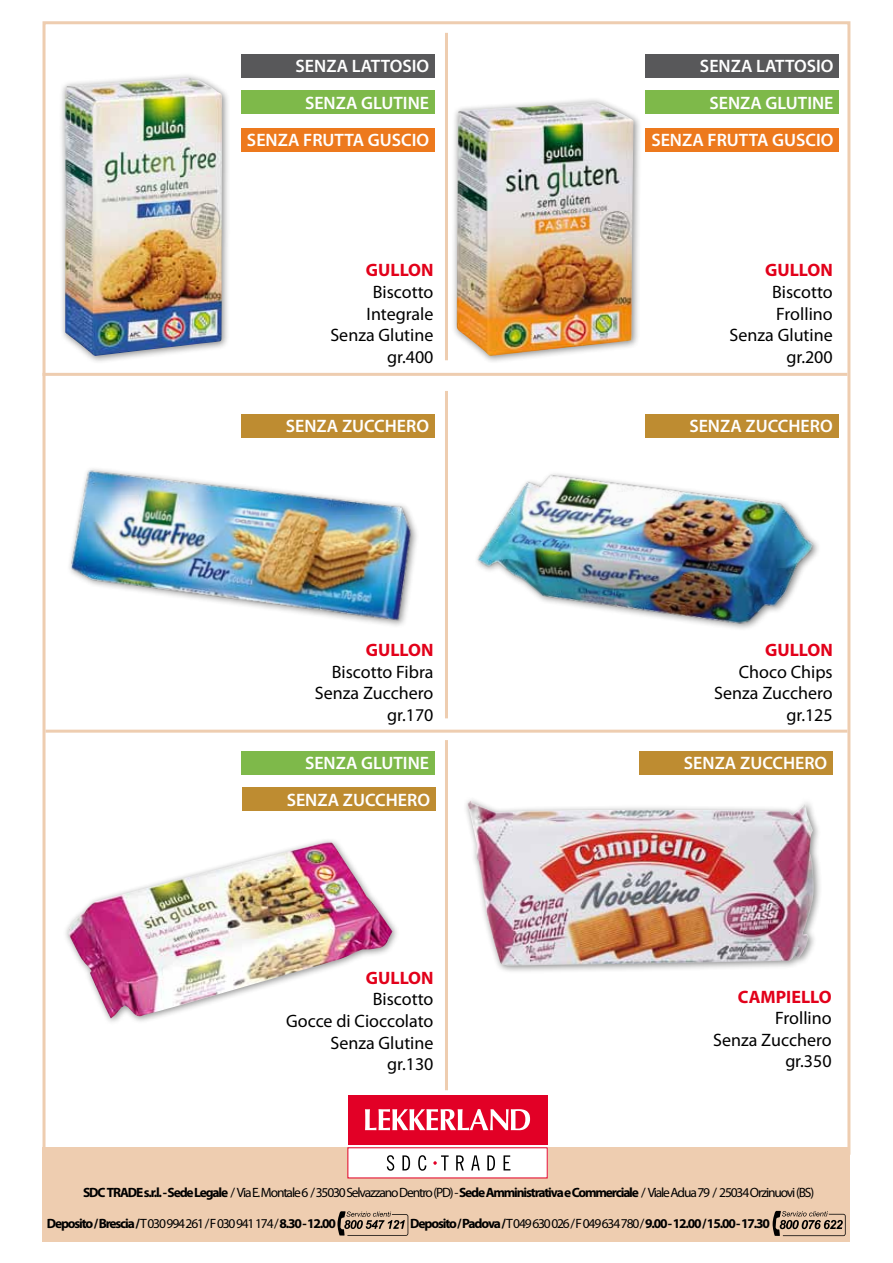
<style>
.page{position:relative;width:893px;height:1263px;background:#fff}
.page>*{position:absolute;margin:0;border:0;box-sizing:border-box;transform-origin:0 0}
.t1{font:18px/21.6px "Myriad Pro";color:#000;text-align:right}
.t2{font:600 18px/37.2px "Myriad Pro";color:#fff;text-align:right}
.t3{font:700 18px "Myriad Pro";color:#e2001a}
.t4{font:13.5px "Myriad Pro";letter-spacing:-.085em;color:#000}
.t5{font:700 13.5px "Myriad Pro";letter-spacing:-.085em;color:#000}
.s1{font-weight:700}
.s2{font-weight:400}
</style>
<div class="page">
<div style="left:43px;top:1147px;width:807px;height:95px;background:#eecdb0"></div>
<hr style="left:43px;top:373px;width:804px;height:3px;background:#eecdb0">
<hr style="left:46px;top:730px;width:801px;height:3px;background:#eecdb0">
<div style="left:348px;top:1095px;width:199px;height:50px;background:#e20026"></div>
<div style="left:348px;top:1148px;width:199px;height:30px;background:#fff"></div>
<svg style="left:365px;top:1109px;width:165px;height:21px"></svg>
<svg style="left:387px;top:1155px;width:7px;height:16px"></svg>
<svg style="left:402px;top:1155px;width:8px;height:15px"></svg>
<svg style="left:418px;top:1155px;width:8px;height:16px"></svg>
<svg style="left:433px;top:1155px;width:16px;height:15px"></svg>
<svg style="left:456px;top:1155px;width:8px;height:15px"></svg>
<svg style="left:471px;top:1155px;width:9px;height:15px"></svg>
<svg style="left:487px;top:1155px;width:8px;height:15px"></svg>
<svg style="left:503px;top:1155px;width:7px;height:15px"></svg>
<svg style="left:337px;top:1211px;width:71px;height:25px"></svg>
<svg style="left:772px;top:1211px;width:74px;height:25px"></svg>
<hr style="left:445px;top:33px;width:3px;height:327px;background:#eecdb0">
<hr style="left:445px;top:391px;width:3px;height:327px;background:#eecdb0">
<hr style="left:445px;top:740px;width:3px;height:350px;background:#eecdb0">
<div style="left:645px;top:414px;width:193px;height:24px;background:#be8c31"></div>
<div style="left:241px;top:414px;width:194px;height:24px;background:#be8c31"></div>
<div style="left:639px;top:751px;width:194px;height:24px;background:#be8c31"></div>
<div style="left:241px;top:751px;width:194px;height:24px;background:#7eb94a"></div>
<div style="left:241px;top:54px;width:194px;height:24px;background:#58585a"></div>
<div style="left:241px;top:90px;width:194px;height:24px;background:#7eb94a"></div>
<div style="left:59px;top:72px;width:171px;height:292px;background:#000;opacity:.45"></div>
<img style="left:64px;top:78px;width:158px;height:278px">
<div style="left:241px;top:128px;width:194px;height:24px;background:#ed791d"></div>
<div style="left:646px;top:54px;width:193px;height:24px;background:#58585a"></div>
<div style="left:646px;top:90px;width:193px;height:24px;background:#7eb94a"></div>
<div style="left:646px;top:128px;width:193px;height:24px;background:#ed791d"></div>
<div style="left:451px;top:96px;width:191px;height:268px;background:#000;opacity:.45"></div>
<img style="left:457px;top:102px;width:177px;height:254px">
<img style="left:69px;top:468px;width:348px;height:158px">
<img style="left:477px;top:474px;width:341px;height:155px">
<img style="left:67px;top:842px;width:325px;height:176px">
<div style="left:242px;top:787px;width:194px;height:24px;background:#be8c31"></div>
<div style="left:462px;top:795px;width:360px;height:179px;background:#000;opacity:.45"></div>
<img style="left:467px;top:798px;width:347px;height:167px">
<p class="t2" style="left:247px;top:47px;width:184px">SENZA LATTOSIO<br>SENZA GLUTINE<br>SENZA FRUTTA GUSCIO</p>
<p class="t2" style="left:651px;top:47px;width:184px">SENZA LATTOSIO<br>SENZA GLUTINE<br>SENZA FRUTTA GUSCIO</p>
<p class="t3" style="left:366px;top:258px;width:69px">GULLON</p>
<p class="t1" style="left:330px;top:281px;width:105px">Biscotto<br>Integrale<br>Senza Glutine gr.400</p>
<p class="t3" style="left:765px;top:258px;width:69px">GULLON</p>
<p class="t1" style="left:730px;top:281px;width:105px">Biscotto<br>Frollino<br>Senza Glutine gr.200</p>
<p class="t2" style="left:286px;top:407px;width:145px">SENZA ZUCCHERO</p>
<p class="t2" style="left:689px;top:407px;width:145px">SENZA ZUCCHERO</p>
<p class="t3" style="left:366px;top:638px;width:69px">GULLON</p>
<p class="t1" style="left:315px;top:661px;width:120px">Biscotto Fibra<br>Senza Zucchero gr.170</p>
<p class="t2" style="left:305px;top:744px;width:126px">SENZA GLUTINE</p>
<p class="t2" style="left:287px;top:780px;width:145px">SENZA ZUCCHERO</p>
<p class="t3" style="left:366px;top:966px;width:69px">GULLON</p>
<p class="t1" style="left:286px;top:988px;width:149px">Biscotto<br>Gocce di Cioccolato<br>Senza Glutine gr.130</p>
<p class="t3" style="left:765px;top:638px;width:69px">GULLON</p>
<p class="t1" style="left:714px;top:661px;width:120px">Choco Chips<br>Senza Zucchero gr.125</p>
<p class="t2" style="left:684px;top:744px;width:145px">SENZA ZUCCHERO</p>
<p class="t3" style="left:738px;top:985px;width:95px">CAMPIELLO</p>
<p class="t1" style="left:713px;top:1007px;width:120px">Frollino<br>Senza Zucchero gr.350</p>
<p class="t4" style="left:83px;top:1184px;width:733px"><span class="s1">SDC TRADE s.r.l.- Sede Legale</span> / Via E.Montale 6 / 35030 Selvazzano Dentro (PD) - <span class="s1">Sede Amministrativa e Commerciale</span> / Viale Adua 79 / 25034 Orzinuovi(BS)</p>
<p class="t5" style="left:47px;top:1215px;width:291px">Deposito / Brescia / <span class="s2">T 030 994 261 / F 030 941 174 /</span> 8.30 - 12.00</p>
<p class="t5" style="left:410px;top:1215px;width:361px">Deposito / Padova / <span class="s2">T 049 630 026 / F 049 634 780 /</span> 9.00 - 12.00 / 15.00 - 17.30</p>
</div>
